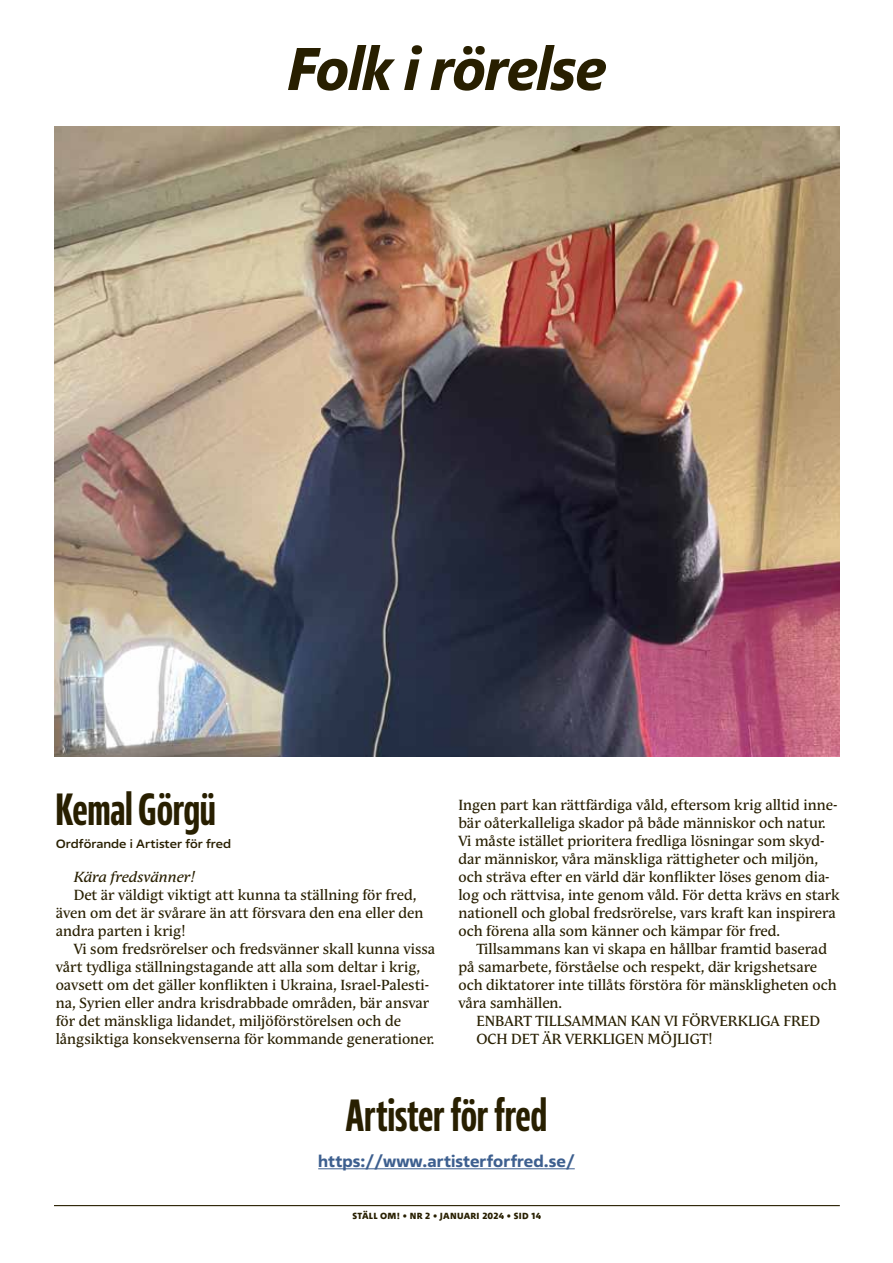
<style>
.page{position:relative;width:893px;height:1263px;background:#fff}
.page>*{position:absolute;margin:0;border:0;box-sizing:border-box;transform-origin:0 0}
.t1{font:italic 700 condensed 60px "Fact";color:#281f00}
.t2{font:500 extra-condensed 45px "Fact";letter-spacing:.005em;color:#281f00}
.t3{font:700 16.5px "Fact";letter-spacing:.005em;color:#3d5f8f}
.t4{font:14.55px/18px "Andulka Text Pro";color:#281f00}
.t5{font:italic 14.55px "Andulka Text Pro";color:#281f00}
.t6{font:500 semi-expanded 12px "Fact";letter-spacing:.005em;color:#281f00}
.t7{font:800 9px "Between 3";letter-spacing:.03em;color:#281f00}
</style>
<div class="page">
<hr style="left:54px;top:1205px;width:786px;height:1px;background:#281f00">
<img style="left:55px;top:126px;width:785px;height:630px">
<hr style="left:318px;top:1168px;width:257px;height:1px;background:#3d5f8f">
<h1 class="t1" style="left:285px;top:30px;width:319px">Folk i rörelse</h1>
<h2 class="t2" style="left:56px;top:782px;width:161px">Kemal Görgü</h2>
<p class="t6" style="left:56px;top:836px;width:177px">Ordförande i Artister för fred</p>
<p class="t5" style="left:74px;top:868px;width:123px">Kära fredsvänner!</p>
<p class="t4" style="left:56px;top:886px;width:369px;text-indent:18px">Det är väldigt viktigt att kunna ta ställning för fred, även om det är svårare än att försvara den ena eller den andra parten i krig!</p>
<p class="t4" style="left:56px;top:940px;width:381px;text-indent:18px">Vi som fredsrörelser och fredsvänner skall kunna vissa vårt tydliga ställningstagande att alla som deltar i krig, oavsett om det gäller konflikten i Ukraina, Israel-Palesti&shy;na, Syrien eller andra krisdrabbade områden, bär ansvar för det mänskliga lidandet, miljöförstörelsen och de långsiktiga konsekvenserna för kommande generationer.</p>
<p class="t4" style="left:458px;top:796px;width:383px">Ingen part kan rättfärdiga våld, eftersom krig alltid inne&shy;bär oåterkalleliga skador på både människor och natur.<br>Vi måste istället prioritera fredliga lösningar som skyd&shy;dar människor, våra mänskliga rättigheter och miljön, och sträva efter en värld där konflikter löses genom dia&shy;log och rättvisa, inte genom våld. För detta krävs en stark nationell och global fredsrörelse, vars kraft kan inspirera och förena alla som känner och kämpar för fred.</p>
<p class="t4" style="left:458px;top:940px;width:380px;text-indent:18px">Tillsammans kan vi skapa en hållbar framtid baserad på samarbete, förståelse och respekt, där krigshetsare och diktatorer inte tillåts förstöra för mänskligheten och våra samhällen.</p>
<p class="t4" style="left:476px;top:1012px;width:345px">ENBART TILLSAMMAN KAN VI FÖRVERKLIGA FRED<br>OCH DET ÄR VERKLIGEN MÖJLIGT!</p>
<h2 class="t2" style="left:346px;top:1088px;width:203px">Artister för fred</h2>
<p class="t3" style="left:318px;top:1150px;width:258px">https://www.artisterforfred.se/</p>
<p class="t7" style="left:352px;top:1210px;width:190px">STÄLL OM! • NR 2 • JANUARI 2024 • SID 14</p>
</div>
